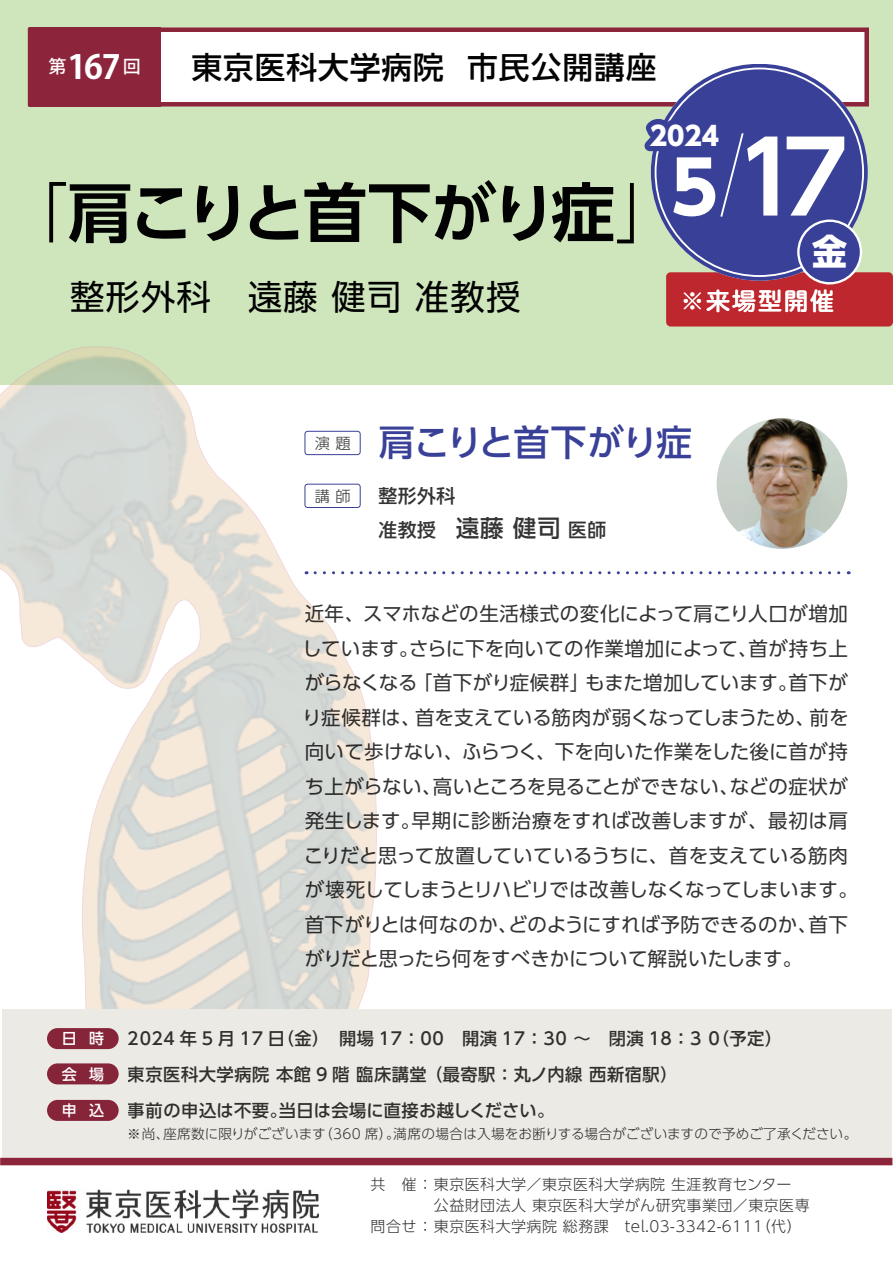
<style>
.page{position:relative;width:893px;height:1263px;background:#fff}
.page>*{position:absolute;margin:0;border:0;box-sizing:border-box;transform-origin:0 0}
.t1{font:700 99px "UD Shin Go Pr 6 N De";color:#fff}
.t2{font:700 72px "UD Shin Go Pr 6 N";color:#fff}
.t3{font:700 64.5px "UD Shin Go Pr 6 N De";letter-spacing:-.065em;color:#030303}
.t4{font:500 36px "UD Shin Go Pr 6 N";letter-spacing:-.04em;color:#394098}
.t5{font:700 35.55px "UD Shin Go Pr 6 N";color:#fff}
.t6{font:34.5px "UD Shin Go Pr 6 N";letter-spacing:.03em;color:#030303}
.t7{font:700 33px "Koz Go Pr 6 N";color:#fff}
.t8{font:500 30.75px "UD Shin Go Pr 6 N";letter-spacing:.03em;color:#030303}
.t9{font:800 26.25px "UD Shin Go Pr 6 N";color:#fff}
.t10{font:500 24px "UD Shin M Go Pr 6 N";letter-spacing:.08em;color:#fff}
.t11{font:19.5px/34.5px "UD Shin Go Pr 6 N";letter-spacing:.005em;color:#343434}
.t12{font:500 18.75px/33.3px "UD Shin Go Pr 6 N";letter-spacing:.03em;color:#343434}
.t13{font:500 17.25px "UD Shin Go Pr 6 N";letter-spacing:.03em;color:#343434}
.t14{font:300 15.15px "UD Shin Go Pr 6 N";color:#343434}
.t15{font:300 15px "UD Shin Go Pr 6 N";letter-spacing:.03em;color:#343434}
.t16{font:500 15px "UD Shin Go Pr 6 N";color:#fff}
.t17{font:300 13.65px "UD Shin Go Pr 6 N";color:#343434}
.s1{font-family:"UD Shin Go Pr 6 N";font-weight:300}
.s2{font-size:23.55px}
</style>
<div class="page">
<div style="left:0;top:1px;width:892px;height:384px;background:#cfe6bd"></div>
<svg style="left:28px;top:27px;width:841px;height:80px;background:#f0e4e6"></svg>
<div style="left:29px;top:27px;width:131px;height:80px;background:#8c253c"></div>
<svg style="left:60px;top:346px;width:339px;height:609px"></svg>
<img style="left:0;top:354px;width:370px;height:655px">
<div style="left:666px;top:272px;width:227px;height:54px;background:#be272d;border-radius:5px"></div>
<svg style="left:651px;top:65px;width:217px;height:216px;background:#6467a5"></svg>
<div style="left:2px;top:1009px;width:890px;height:150px;background:#eceae4"></div>
<svg style="left:644px;top:111px;width:101px;height:108px;background:#4b539e"></svg>
<svg style="left:315px;top:571px;width:534px;height:3px"></svg>
<img style="left:48px;top:1190px;width:271px;height:43px">
<div style="left:0;top:1158px;width:892px;height:7px;background:#8c253c"></div>
<svg style="left:797px;top:220px;width:65px;height:64px;background:#605b9c"></svg>
<div style="left:47px;top:1063px;width:72px;height:21px;background:#86253a;border-radius:10px"></div>
<div style="left:47px;top:1028px;width:72px;height:21px;background:#86253a;border-radius:10px"></div>
<div style="left:47px;top:1100px;width:72px;height:21px;background:#86253a;border-radius:10px"></div>
<img style="left:717px;top:418px;width:130px;height:131px;border-radius:65px">
<div style="left:305px;top:484px;width:55px;height:23px;background:#fff;border-radius:3px"></div>
<div style="left:304px;top:484px;width:57px;height:24px;border:1px solid #394098;border-radius:3px"></div>
<div style="left:305px;top:431px;width:55px;height:24px;background:#fff;border-radius:3px"></div>
<div style="left:304px;top:431px;width:57px;height:24px;border:1px solid #394098;border-radius:3px"></div>
<h3 class="t7" style="left:49px;top:48px;width:94px"><sup>第</sup>167<sup>回</sup></h3>
<h3 class="t8" style="left:192px;top:42px;width:466px">東京医科大学病院 市民公開講座</h3>
<h3 class="t3" style="left:3px;top:160px;width:678px"><span class="s1">「</span>肩こりと首下がり症<span class="s1">」</span></h3>
<h3 class="t6" style="left:70px;top:269px;width:452px">整形外科　遠藤 健司 准教授</h3>
<h3 class="t9" style="left:650px;top:114px;width:71px">2024</h3>
<h2 class="t2" style="left:670px;top:129px;width:49px">5</h2>
<h1 class="t1" style="left:735px;top:97px;width:114px">17</h1>
<h3 class="t5" style="left:812px;top:223px;width:37px">金</h3>
<p class="t10" style="left:680px;top:281px;width:155px">※来場型開催</p>
<p class="t14" style="left:314px;top:431px;width:38px">演題</p>
<p class="t14" style="left:314px;top:484px;width:38px">講師</p>
<h3 class="t4" style="left:379px;top:413px;width:315px">肩こりと首下がり症</h3>
<p class="t12" style="left:378px;top:479px;width:229px">整形外科<br>准教授　<span class="s2">遠藤 健司</span> 医師</p>
<p class="t11" style="left:303px;top:596px;width:557px">近年、スマホなどの生活様式の変化によって肩こり人口が増加しています。さらに下を向いての作業増加によって、首が持ち上がらなくなる「首下がり症候群」もまた増加しています。首下がり症候群は、首を支えている筋肉が弱くなってしまうため、前を向いて歩けない、ふらつく、下を向いた作業をした後に首が持ち上がらない、高いところを見ることができない、などの症状が発生します。早期に診断治療をすれば改善しますが、最初は肩こりだと思って放置していているうちに、首を支えている筋肉が壊死してしまうとリハビリでは改善しなくなってしまいます。首下がりとは何なのか、どのようにすれば予防できるのか、首下がりだと思ったら何をすべきかについて解説いたします。</p>
<p class="t16" style="left:62px;top:1026px;width:44px">日 時</p>
<p class="t13" style="left:128px;top:1025px;width:656px">2024 年 5 月 17 日（金）　開場 17：00　開演 17：30 ～　閉演 18：3 0（予定）</p>
<p class="t16" style="left:62px;top:1062px;width:44px">会 場</p>
<p class="t13" style="left:128px;top:1060px;width:551px">東京医科大学病院 本館 9 階 臨床講堂 （最寄駅：丸ノ内線 西新宿駅）</p>
<p class="t16" style="left:62px;top:1098px;width:44px">申 込</p>
<p class="t13" style="left:128px;top:1096px;width:428px">事前の申込は不要。当日は会場に直接お越しください。</p>
<p class="t17" style="left:128px;top:1123px;width:731px">※尚、座席数に限りがございます（360 席）。満席の場合は入場をお断りする場合がございますので予めご了承ください。</p>
<p class="t15" style="left:371px;top:1172px;width:422px">共　催 ： 東京医科大学／東京医科大学病院 生涯教育センター</p>
<p class="t15" style="left:434px;top:1193px;width:377px">公益財団法人 東京医科大学がん研究事業団／東京医専</p>
<p class="t15" style="left:371px;top:1214px;width:433px">問合せ ： 東京医科大学病院 総務課　tel.03-3342-6111（代）</p>
</div>
